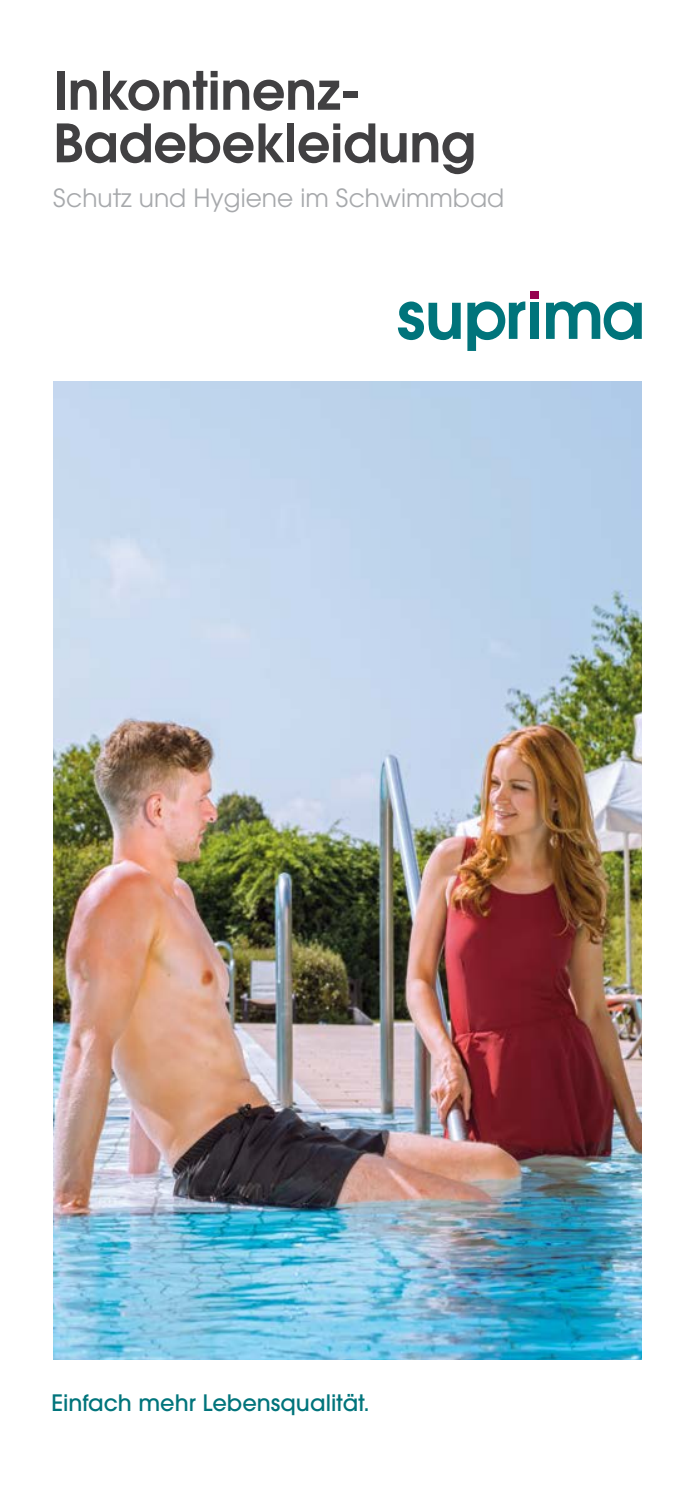
<style>
.page{position:relative;width:695px;height:1489px;background:#fff}
.page>*{position:absolute;margin:0;border:0;box-sizing:border-box;transform-origin:0 0}
.t1{font:600 52.5px/52.5px "ITC Avant Garde Pro";color:#414042}
.t2{font:25px "ITC Avant Garde Pro";color:#a7a9ac}
.t3{font:500 22.5px "ITC Avant Garde Pro";color:#00747b}
</style>
<div class="page">
<div style="left:530px;top:291px;width:9px;height:7px;background:#96004f"></div>
<svg style="left:398px;top:301px;width:62px;height:39px"></svg>
<svg style="left:467px;top:301px;width:58px;height:50px"></svg>
<div style="left:530px;top:303px;width:9px;height:36px;background:#00747b"></div>
<svg style="left:546px;top:301px;width:95px;height:39px"></svg>
<img style="left:53px;top:381px;width:588px;height:978px">
<h1 class="t1" style="left:53px;top:63px;width:423px">Inkontinenz-<br>Badebekleidung</h1>
<p class="t2" style="left:53px;top:183px;width:452px">Schutz und Hygiene im Schwimmbad</p>
<p class="t3" style="left:51px;top:1388px;width:320px">Einfach mehr Lebensqualität.</p>
</div>
